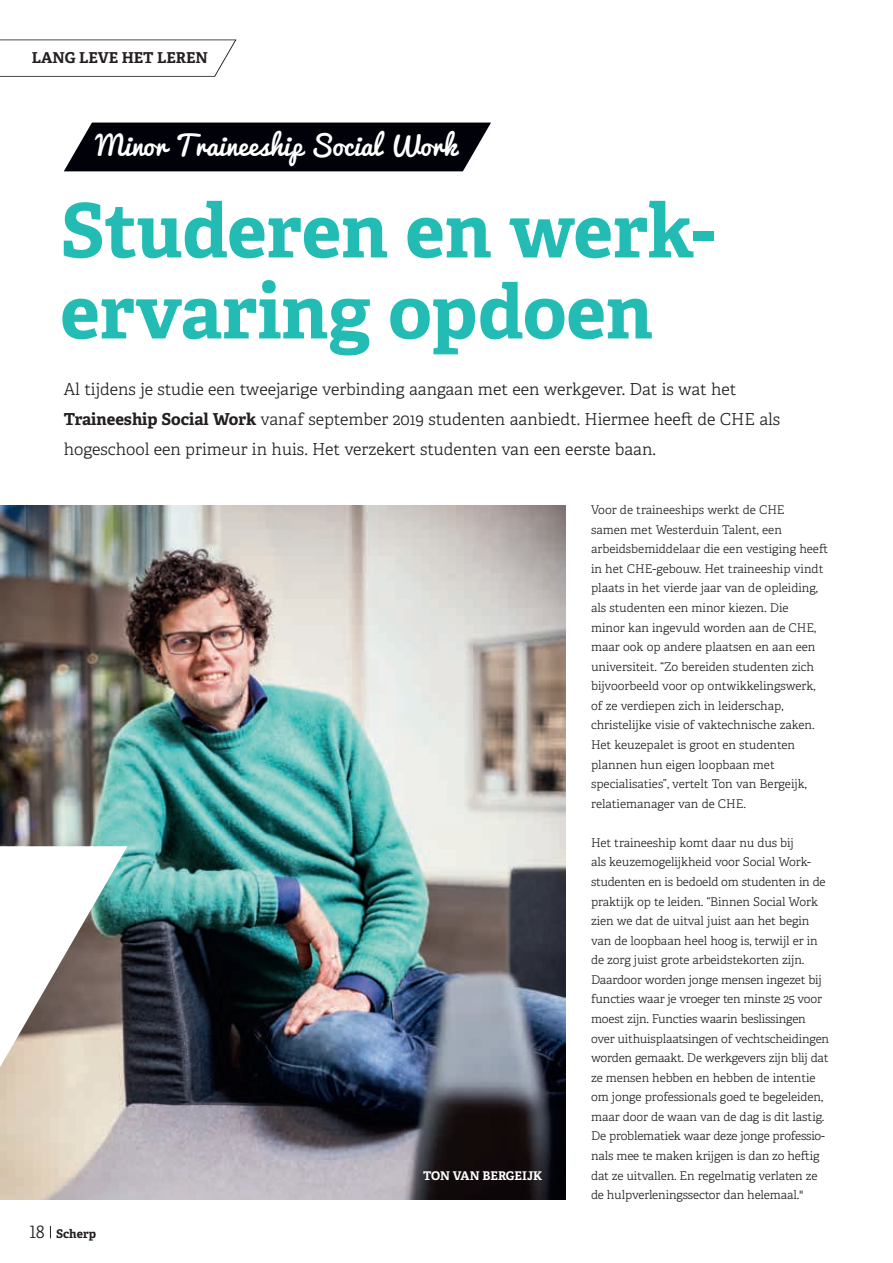
<style>
.page{position:relative;width:893px;height:1263px;background:#fff}
.page>*{position:absolute;margin:0;border:0;box-sizing:border-box;transform-origin:0 0}
.t1{font:700 75px/81px "Adelle";color:#22bcb5}
.t2{font:27px "Pacifico";color:#fff}
.t3{font:300 16.5px/30px "Adelle";color:#231f20}
.t4{font:700 15px "Adelle";color:#231f20}
.t5{font:300 12px/19.5px "Adelle";letter-spacing:-.005em;color:#231f20}
.t6{font:700 12px "Adelle";color:#fff}
.t7{font:700 12px "Adelle";color:#231f20}
.s1{font-weight:700}
.s2{font-weight:300;font-size:18px}
</style>
<div class="page">
<img style="left:0;top:506px;width:566px;height:693px">
<svg style="left:0;top:846px;width:128px;height:221px"></svg>
<div style="left:64px;top:123px;width:427px;height:48px;background:#010209"></div>
<svg style="left:50px;top:1226px;width:1px;height:12px"></svg>
<svg style="left:0;top:40px;width:236px;height:37px"></svg>
<p class="t4" style="left:32px;top:49px;width:178px">LANG LEVE HET LEREN</p>
<h2 class="t2" style="left:96px;top:131px;width:362px">Minor Traineeship Social Work</h2>
<h1 class="t1" style="left:60px;top:191px;width:656px">Studeren en werk&shy;ervaring opdoen</h1>
<p class="t3" style="left:64px;top:374px;width:718px">Al tijdens je studie een tweejarige verbinding aangaan met een werkgever. Dat is wat het<br><span class="s1">Traineeship Social Work</span> vanaf september 2019 studenten aanbiedt. Hiermee heeft de CHE als hogeschool een primeur in huis. Het verzekert studenten van een eerste baan.</p>
<p class="t7" style="left:30px;top:1226px;width:68px"><span class="s2">18</span> Scherp</p>
<p class="t6" style="left:423px;top:1168px;width:121px">TON VAN BERGEIJK</p>
<p class="t5" style="left:591px;top:500px;width:238px">Voor de traineeships werkt de CHE<br>samen met Westerduin Talent, een arbeidsbemiddelaar die een vestiging heeft in het CHE-gebouw. Het traineeship vindt plaats in het vierde jaar van de opleiding, als studenten een minor kiezen. Die<br>minor kan ingevuld worden aan de CHE, maar ook op andere plaatsen en aan een universiteit. “Zo bereiden studenten zich bijvoorbeeld voor op ontwikkelingswerk, of ze verdiepen zich in leiderschap, christelijke visie of vaktechnische zaken.<br>Het keuzepalet is groot en studenten plannen hun eigen loopbaan met specialisaties”, vertelt Ton van Bergeijk, relatiemanager van de CHE.</p>
<p class="t5" style="left:591px;top:833px;width:240px">Het traineeship komt daar nu dus bij<br>als keuzemogelijkheid voor Social Work&shy;studenten en is bedoeld om studenten in de praktijk op te leiden. “Binnen Social Work zien we dat de uitval juist aan het begin van de loopbaan heel hoog is, terwijl er in de zorg juist grote arbeidstekorten zijn.<br>Daardoor worden jonge mensen ingezet bij functies waar je vroeger ten minste 25 voor moest zijn. Functies waarin beslissingen over uithuisplaatsingen of vechtscheidingen worden gemaakt. De werkgevers zijn blij dat ze mensen hebben en hebben de intentie om jonge professionals goed te begeleiden, maar door de waan van de dag is dit lastig.<br>De problematiek waar deze jonge professio&shy;nals mee te maken krijgen is dan zo heftig dat ze uitvallen. En regelmatig verlaten ze de hulpverleningssector dan helemaal."</p>
</div>
